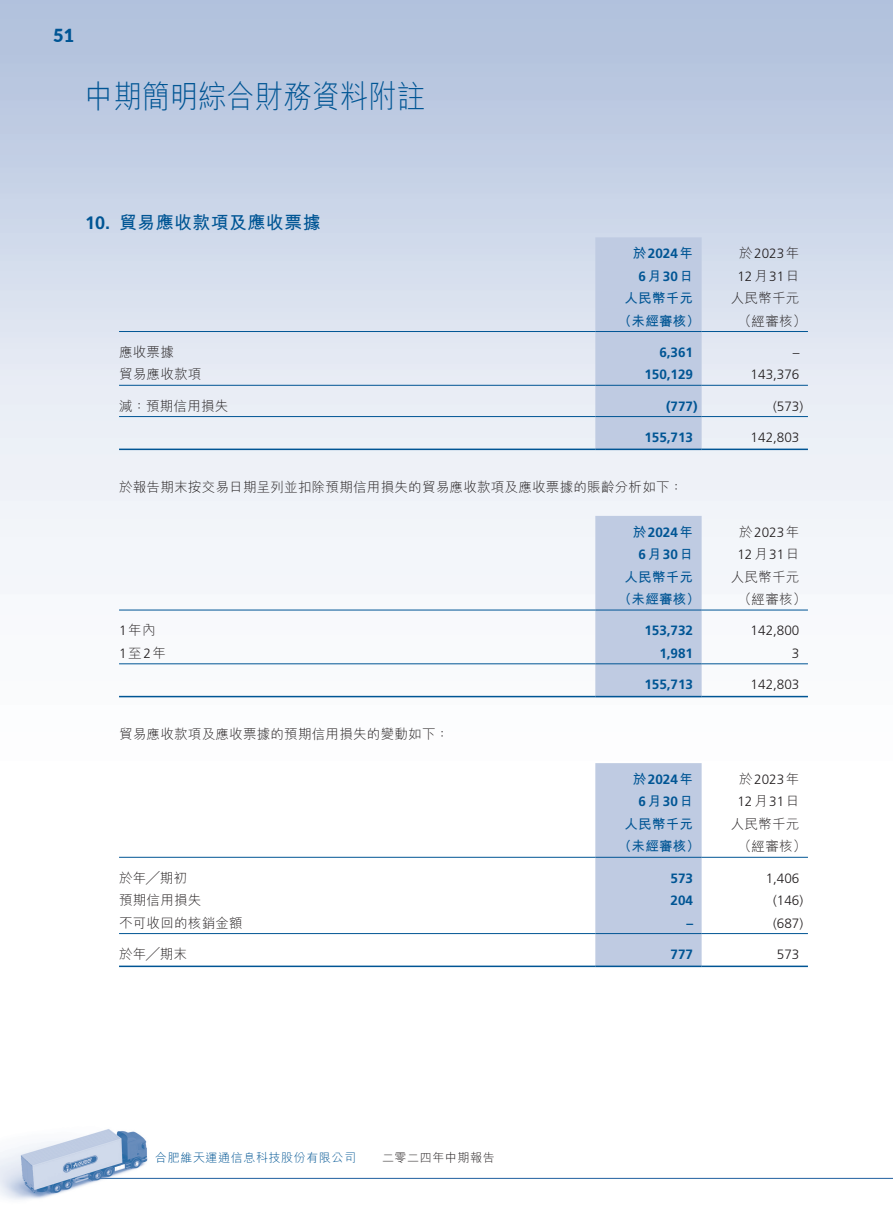
<style>
.page{position:relative;width:893px;height:1212px;background:#fff}
.page>*{position:absolute;margin:0;border:0;box-sizing:border-box;transform-origin:0 0}
.t1{font:300 31.5px "M Hei HK";color:#005594;scale:.9 1}
._01_H1{font:700 18px "M Hei HK";letter-spacing:.02em;color:#005594}
._01_H1-2{font:700 18px "Frutiger LT Std";color:#005594}
.t2{font:900 18px "Lato";color:#005594}
._50_Table_txt{font:300 13.5px "Frutiger LT Std";color:#231f20}
._50_Table_txt-2{font:700 13.5px "Frutiger LT Std";color:#005594}
._50_Table_txt-3{font:300 13.5px "M Hei HK";letter-spacing:.02em;color:#231f20}
._00_txt{font:300 13.5px "M Hei HK";letter-spacing:.02em;color:#231f20}
._50_Table_txt-4{font:700 13.5px "M Hei HK";letter-spacing:.02em;color:#005594}
.t3{font:300 12px "M Hei HK";letter-spacing:.05em;color:#005594}
.t4{font:300 12px "M Hei HK";letter-spacing:.05em;color:#231f20}
.s1{font-family:"M Hei HK"}
.s2{font-family:"Frutiger LT Std"}
</style>
<div class="page">
<img style="left:0;top:0;width:893px;height:1200px">
<div style="left:595px;top:237px;width:107px;height:212px;background:#bfcbe2"></div>
<hr style="left:119px;top:331px;width:476px;height:1px;background:#005594">
<hr style="left:595px;top:331px;width:107px;height:1px;background:#005594">
<hr style="left:702px;top:331px;width:106px;height:1px;background:#005594">
<hr style="left:119px;top:385px;width:476px;height:1px;background:#005594">
<hr style="left:595px;top:385px;width:107px;height:1px;background:#005594">
<hr style="left:702px;top:385px;width:106px;height:1px;background:#005594">
<hr style="left:119px;top:416px;width:476px;height:1px;background:#005594">
<hr style="left:595px;top:416px;width:107px;height:1px;background:#005594">
<hr style="left:702px;top:416px;width:106px;height:1px;background:#005594">
<hr style="left:119px;top:449px;width:476px;height:1px;background:#005594">
<hr style="left:595px;top:449px;width:107px;height:1px;background:#005594">
<hr style="left:702px;top:449px;width:106px;height:1px;background:#005594">
<div style="left:595px;top:516px;width:107px;height:180px;background:#bfcbe2"></div>
<hr style="left:119px;top:610px;width:476px;height:1px;background:#005594">
<hr style="left:595px;top:610px;width:107px;height:1px;background:#005594">
<hr style="left:702px;top:610px;width:106px;height:1px;background:#005594">
<hr style="left:119px;top:663px;width:476px;height:1px;background:#005594">
<hr style="left:595px;top:663px;width:107px;height:1px;background:#005594">
<hr style="left:702px;top:663px;width:106px;height:1px;background:#005594">
<hr style="left:119px;top:696px;width:476px;height:1px;background:#005594">
<hr style="left:595px;top:696px;width:107px;height:1px;background:#005594">
<hr style="left:702px;top:696px;width:106px;height:1px;background:#005594">
<div style="left:595px;top:763px;width:107px;height:202px;background:#bfcbe2"></div>
<hr style="left:119px;top:857px;width:476px;height:1px;background:#005594">
<hr style="left:595px;top:857px;width:107px;height:1px;background:#005594">
<hr style="left:702px;top:857px;width:106px;height:1px;background:#005594">
<hr style="left:119px;top:933px;width:476px;height:1px;background:#005594">
<hr style="left:595px;top:933px;width:107px;height:1px;background:#005594">
<hr style="left:702px;top:933px;width:106px;height:1px;background:#005594">
<hr style="left:119px;top:965px;width:476px;height:2px;background:#005594">
<hr style="left:595px;top:965px;width:107px;height:2px;background:#005594">
<hr style="left:702px;top:965px;width:106px;height:2px;background:#005594">
<h2 class="t2" style="left:53px;top:22px;width:23px">51</h2>
<h1 class="t1" style="left:85px;top:80px;width:380px">中期簡明綜合財務資料附註</h1>
<p class="_01_H1-2" style="left:85px;top:212px;width:27px">10.</p>
<p class="_01_H1" style="left:119px;top:209px;width:203px">貿易應收款項及應收票據</p>
<p class="_50_Table_txt-2" style="left:633px;top:245px;width:62px"><span class="s1">於</span>2024<span class="s1">年</span></p>
<p class="_50_Table_txt-2" style="left:638px;top:268px;width:56px">6<span class="s1">月</span>30<span class="s1">日</span></p>
<p class="_50_Table_txt-4" style="left:624px;top:288px;width:70px">人民幣千元</p>
<p class="_50_Table_txt-4" style="left:618px;top:311px;width:83px">（未經審核）</p>
<p class="_50_Table_txt-3" style="left:119px;top:345px;width:56px">應收票據</p>
<p class="_50_Table_txt-2" style="left:659px;top:344px;width:35px">6,361</p>
<p class="_50_Table_txt-3" style="left:119px;top:368px;width:84px">貿易應收款項</p>
<p class="_50_Table_txt-2" style="left:644px;top:367px;width:50px">150,129</p>
<p class="_50_Table_txt-3" style="left:119px;top:399px;width:111px">減：預期信用損失</p>
<p class="_50_Table_txt-2" style="left:666px;top:398px;width:33px">)777(</p>
<p class="_50_Table_txt-2" style="left:644px;top:429px;width:50px">155,713</p>
<p class="_00_txt" style="left:119px;top:480px;width:566px">於報告期末按交易日期呈列並扣除預期信用損失的貿易應收款項及應收票據的賬齡分析如下：</p>
<p class="_50_Table_txt-2" style="left:633px;top:524px;width:62px"><span class="s1">於</span>2024<span class="s1">年</span></p>
<p class="_50_Table_txt-2" style="left:638px;top:546px;width:56px">6<span class="s1">月</span>30<span class="s1">日</span></p>
<p class="_50_Table_txt-4" style="left:624px;top:567px;width:70px">人民幣千元</p>
<p class="_50_Table_txt-3" style="left:119px;top:623px;width:38px"><span class="s2">1</span>年內</p>
<p class="_50_Table_txt" style="left:119px;top:646px;width:49px">1<span class="s1">至</span>2<span class="s1">年</span></p>
<p class="_50_Table_txt-4" style="left:618px;top:589px;width:83px">（未經審核）</p>
<p class="_50_Table_txt-2" style="left:644px;top:623px;width:50px">153,732</p>
<p class="_50_Table_txt-2" style="left:659px;top:645px;width:35px">1,981</p>
<p class="_50_Table_txt-2" style="left:644px;top:676px;width:50px">155,713</p>
<p class="_00_txt" style="left:119px;top:727px;width:331px">貿易應收款項及應收票據的預期信用損失的變動如下：</p>
<p class="_50_Table_txt-3" style="left:119px;top:871px;width:70px">於年╱期初</p>
<p class="_50_Table_txt-3" style="left:119px;top:893px;width:84px">預期信用損失</p>
<p class="_50_Table_txt-3" style="left:119px;top:916px;width:125px">不可收回的核銷金額</p>
<p class="_50_Table_txt-3" style="left:119px;top:947px;width:70px">於年╱期末</p>
<p class="_50_Table_txt-2" style="left:633px;top:771px;width:62px"><span class="s1">於</span>2024<span class="s1">年</span></p>
<p class="_50_Table_txt-2" style="left:638px;top:794px;width:56px">6<span class="s1">月</span>30<span class="s1">日</span></p>
<p class="_50_Table_txt-4" style="left:624px;top:814px;width:70px">人民幣千元</p>
<p class="_50_Table_txt-4" style="left:618px;top:837px;width:83px">（未經審核）</p>
<p class="_50_Table_txt-2" style="left:671px;top:870px;width:24px">573</p>
<p class="_50_Table_txt-2" style="left:671px;top:892px;width:24px">204</p>
<p class="_50_Table_txt-2" style="left:686px;top:915px;width:8px">–</p>
<p class="_50_Table_txt-2" style="left:671px;top:946px;width:24px">777</p>
<p class="_50_Table_txt" style="left:739px;top:246px;width:62px"><span class="s1">於</span>2023<span class="s1">年</span></p>
<p class="_50_Table_txt" style="left:737px;top:268px;width:64px">12<span class="s1">月</span>31<span class="s1">日</span></p>
<p class="_50_Table_txt-3" style="left:731px;top:291px;width:70px">人民幣千元</p>
<p class="_50_Table_txt-3" style="left:738px;top:314px;width:70px">（經審核(</p>
<p class="_50_Table_txt" style="left:793px;top:345px;width:8px">–</p>
<p class="_50_Table_txt" style="left:751px;top:367px;width:50px">143,376</p>
<p class="_50_Table_txt" style="left:773px;top:398px;width:32px">)573(</p>
<p class="_50_Table_txt" style="left:751px;top:430px;width:50px">142,803</p>
<p class="_50_Table_txt" style="left:739px;top:524px;width:62px"><span class="s1">於</span>2023<span class="s1">年</span></p>
<p class="_50_Table_txt" style="left:737px;top:547px;width:64px">12<span class="s1">月</span>31<span class="s1">日</span></p>
<p class="_50_Table_txt-3" style="left:731px;top:570px;width:70px">人民幣千元</p>
<p class="_50_Table_txt-3" style="left:738px;top:592px;width:70px">（經審核(</p>
<p class="_50_Table_txt" style="left:751px;top:623px;width:50px">142,800</p>
<p class="_50_Table_txt" style="left:792px;top:646px;width:9px">3</p>
<p class="_50_Table_txt" style="left:751px;top:677px;width:50px">142,803</p>
<p class="_50_Table_txt" style="left:739px;top:771px;width:62px"><span class="s1">於</span>2023<span class="s1">年</span></p>
<p class="_50_Table_txt" style="left:737px;top:794px;width:64px">12<span class="s1">月</span>31<span class="s1">日</span></p>
<p class="_50_Table_txt-3" style="left:731px;top:817px;width:70px">人民幣千元</p>
<p class="_50_Table_txt-3" style="left:738px;top:839px;width:70px">（經審核(</p>
<p class="_50_Table_txt" style="left:766px;top:870px;width:35px">1,406</p>
<p class="_50_Table_txt" style="left:773px;top:893px;width:32px">)146(</p>
<p class="_50_Table_txt" style="left:773px;top:915px;width:32px">)687(</p>
<p class="_50_Table_txt" style="left:777px;top:947px;width:24px">573</p>
<p class="t3" style="left:155px;top:1152px;width:203px">合肥維天運通信息科技股份有限公司</p>
<p class="t4" style="left:382px;top:1152px;width:114px">二零二四年中期報告</p>
</div>
